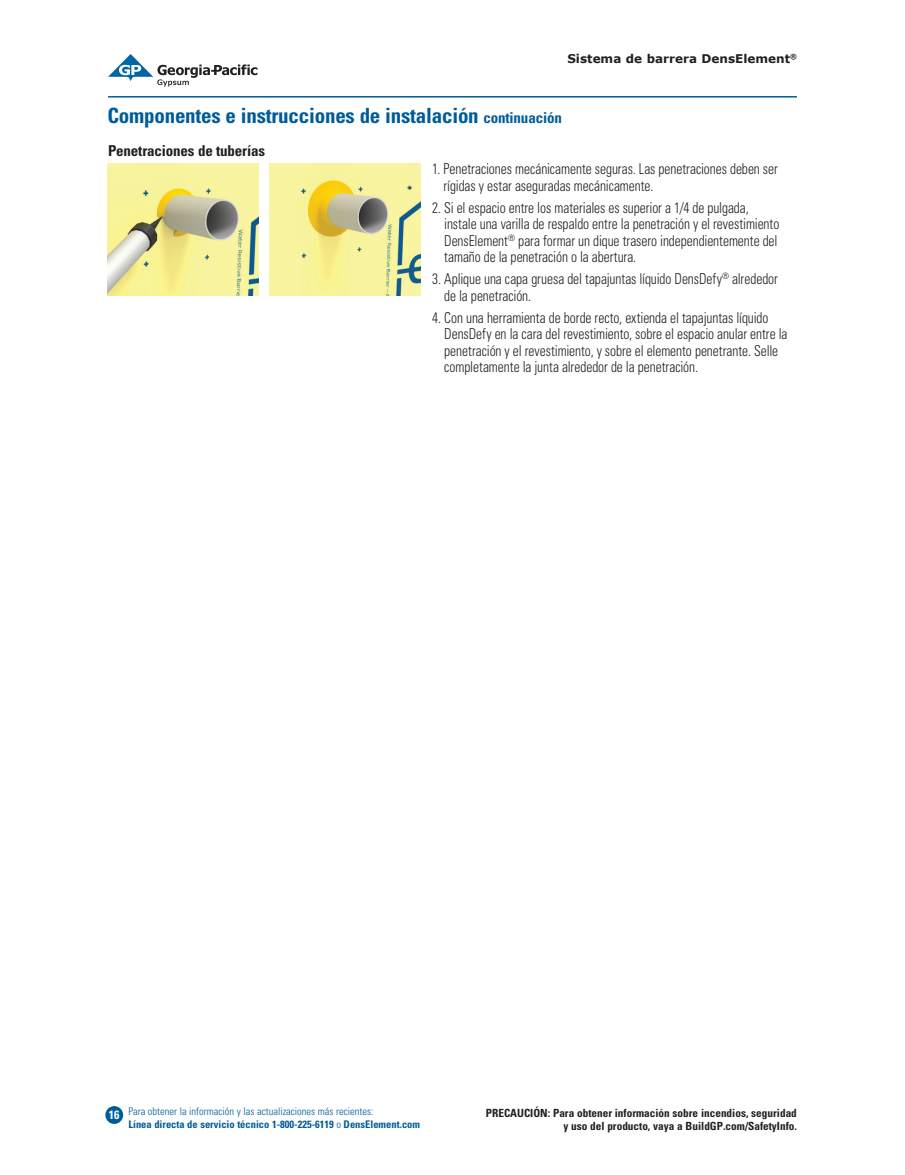
<style>
.page{position:relative;width:905px;height:1175px;background:#fff}
.page>*{position:absolute;margin:0;border:0;box-sizing:border-box;transform-origin:0 0}
.t1{font:700 condensed 21px "Univers LT Std";letter-spacing:-.01em;color:#005c98}
.t2{font:300 condensed 15px/16.5px "Univers LT Std";letter-spacing:-.005em;color:#231f20;scale:.9 1}
.t3{font:700 condensed 15px "Univers LT Std";letter-spacing:-.01em;color:#231f20}
.t4{font:700 12px "Verdana";color:#231f20}
.t5{font:700 condensed 12px "Univers LT Std";color:#fff}
.t6{font:700 condensed 11.25px/13.5px "Univers LT Std";color:#231f20;text-align:right}
.t7{font:700 condensed 10.5px/12.6px "Univers LT Std";color:#005c98}
.s1{font-size:15px}
.s2{font-weight:300}
</style>
<div class="page">
<svg style="left:108px;top:54px;width:149px;height:32px"></svg>
<hr style="left:108px;top:96px;width:688px;height:2px;background:#005c98">
<div style="left:106px;top:1106px;width:16px;height:17px;background:#005c98;border-radius:50%"></div>
<div style="left:105px;top:1106px;width:18px;height:17px;border:2px solid #005c98;border-radius:50%"></div>
<img style="left:107px;top:164px;width:151px;height:131px">
<img style="left:269px;top:164px;width:151px;height:131px">
<p class="t4" style="left:567px;top:51px;width:231px">Sistema de barrera DensElement<sup>®</sup></p>
<h1 class="t1" style="left:107px;top:103px;width:456px">Componentes e instrucciones de instalación <span class="s1">continuación</span></h1>
<p class="t2" style="left:443px;top:161px;width:373px;text-indent:-11px">1. Penetraciones mecánicamente seguras. Las penetraciones deben ser rígidas y estar aseguradas mecánicamente.</p>
<p class="t2" style="left:444px;top:199px;width:374px;text-indent:-12px">2. Si el espacio entre los materiales es superior a 1/4 de pulgada, instale una varilla de respaldo entre la penetración y el revestimiento DensElement<sup>®</sup> para formar un dique trasero independientemente del tamaño de la penetración o la abertura.</p>
<p class="t2" style="left:444px;top:270px;width:372px;text-indent:-12px">3. Aplique una capa gruesa del tapajuntas líquido DensDefy<sup>®</sup> alrededor de la penetración.</p>
<p class="t2" style="left:444px;top:309px;width:383px;text-indent:-12px">4. Con una herramienta de borde recto, extienda el tapajuntas líquido DensDefy en la cara del revestimiento, sobre el espacio anular entre la penetración y el revestimiento, y sobre el elemento penetrante. Selle completamente la junta alrededor de la penetración.</p>
<p class="t3" style="left:108px;top:141px;width:159px">Penetraciones de tuberías</p>
<p class="t5" style="left:109px;top:1107px;width:12px">16</p>
<p class="t7" style="left:128px;top:1105px;width:293px"><span class="s2">Para obtener la información y las actualizaciones más recientes:<br></span>Línea directa de servicio técnico 1-800-225-6119 <span class="s2">o</span> DensElement.com</p>
<p class="t6" style="left:486px;top:1105px;width:312px">PRECAUCIÓN: Para obtener información sobre incendios, seguridad y uso del producto, vaya a BuildGP.com/SafetyInfo.</p>
</div>
